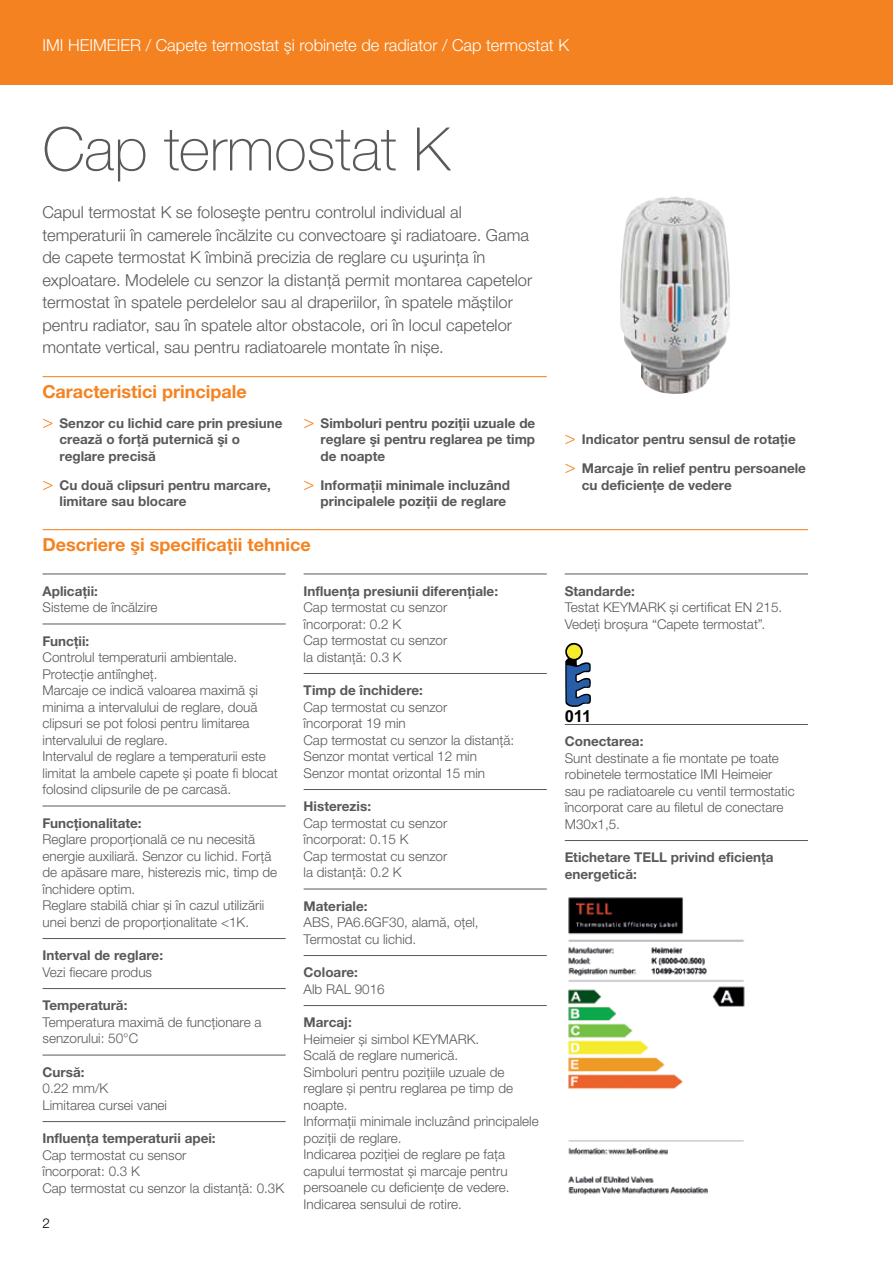
<style>
.page{position:relative;width:893px;height:1263px;background:#fff}
.page>*{position:absolute;margin:0;border:0;box-sizing:border-box;transform-origin:0 0}
.t1{font:100 60px "Helvetica Neue LTW1 G";color:#58595b}
.t2{font:700 18px "Helvetica Neue LTW1 G";color:#f58220}
.t3{font:300 16.5px/22.5px "Helvetica Neue LTW1 G";color:#58595b}
.t4{font:300 16.5px "Helvetica Neue LTW1 G";color:#fff}
.t5{font:700 16.5px "Arial";color:#000}
.t6{font:300 13.5px/16.5px "Helvetica Neue LTW1 G";color:#58595b}
.t7{font:700 13.5px/16.5px "Helvetica Neue LTW1 G";color:#58595b}
.t8{font:300 13.5px "Helvetica Neue LTW1 G";color:#000}
.s1{font-family:"Helvetica Neue LT Std";font-weight:300;font-size:18px;color:#f58220}
</style>
<div class="page">
<div style="left:0;top:0;width:893px;height:85px;background:#f58220"></div>
<hr style="left:43px;top:376px;width:504px;height:1px;background:#f58220">
<hr style="left:43px;top:529px;width:765px;height:1px;background:#f58220">
<hr style="left:43px;top:574px;width:243px;height:1px;background:#58595b">
<hr style="left:43px;top:624px;width:243px;height:1px;background:#58595b">
<hr style="left:43px;top:806px;width:243px;height:1px;background:#58595b">
<hr style="left:43px;top:938px;width:243px;height:1px;background:#58595b">
<hr style="left:43px;top:988px;width:243px;height:1px;background:#58595b">
<hr style="left:43px;top:1055px;width:243px;height:1px;background:#58595b">
<hr style="left:43px;top:1121px;width:243px;height:1px;background:#58595b">
<hr style="left:304px;top:574px;width:243px;height:1px;background:#58595b">
<hr style="left:304px;top:673px;width:243px;height:1px;background:#58595b">
<hr style="left:304px;top:789px;width:243px;height:1px;background:#58595b">
<hr style="left:304px;top:889px;width:243px;height:1px;background:#58595b">
<hr style="left:304px;top:955px;width:243px;height:1px;background:#58595b">
<hr style="left:304px;top:1005px;width:243px;height:1px;background:#58595b">
<hr style="left:565px;top:574px;width:243px;height:1px;background:#58595b">
<hr style="left:565px;top:724px;width:243px;height:1px;background:#58595b">
<hr style="left:565px;top:840px;width:243px;height:1px;background:#58595b">
<img style="left:620px;top:196px;width:110px;height:198px">
<svg style="left:565px;top:643px;width:26px;height:64px"></svg>
<div style="left:567px;top:645px;width:14px;height:14px;background:#f6ec2e;border-radius:50%"></div>
<img style="left:568px;top:897px;width:177px;height:298px">
<p class="t4" style="left:43px;top:35px;width:528px">IMI HEIMEIER / Capete termostat şi robinete de radiator / Cap termostat K</p>
<h1 class="t1" style="left:43px;top:113px;width:409px">Cap termostat K</h1>
<p class="t3" style="left:43px;top:201px;width:491px">Capul termostat K se foloseşte pentru controlul individual al temperaturii în camerele încălzite cu convectoare şi radiatoare. Gama de capete termostat K îmbină precizia de reglare cu uşurinţa în exploatare. Modelele cu senzor la distanță permit montarea capetelor termostat în spatele perdelelor sau al draperiilor, în spatele măștilor pentru radiator, sau în spatele altor obstacole, ori în locul capetelor montate vertical, sau pentru radiatoarele montate în nișe.</p>
<h2 class="t2" style="left:43px;top:381px;width:206px">Caracteristici principale</h2>
<p class="t7" style="left:60px;top:415px;width:225px;text-indent:-17px"><span class="s1">&gt;</span> Senzor cu lichid care prin presiune crează o forţă puternică şi o reglare precisă</p>
<p class="t7" style="left:60px;top:477px;width:213px;text-indent:-17px"><span class="s1">&gt;</span> Cu două clipsuri pentru marcare, limitare sau blocare</p>
<p class="t7" style="left:321px;top:415px;width:216px;text-align:justify;text-indent:-17px"><span class="s1">&gt;</span> Simboluri pentru poziții uzuale de reglare şi pentru reglarea pe timp de noapte</p>
<p class="t7" style="left:304px;top:477px;width:208px;text-align:right"><span class="s1">&gt;</span> Informaţii minimale incluzând principalele poziții de reglare</p>
<h2 class="t2" style="left:43px;top:534px;width:270px">Descriere şi specificaţii tehnice</h2>
<p class="t7" style="left:43px;top:582px;width:57px">Aplicaţii:</p>
<p class="t6" style="left:43px;top:599px;width:116px">Sisteme de încălzire</p>
<p class="t7" style="left:43px;top:632px;width:48px">Funcţii:</p>
<p class="t6" style="left:43px;top:649px;width:237px">Controlul temperaturii ambientale.<br>Protecție antiîngheț.<br>Marcaje ce indică valoarea maximă și minima a intervalului de reglare, două clipsuri se pot folosi pentru limitarea intervalului de reglare.<br>Intervalul de reglare a temperaturii este limitat la ambele capete și poate fi blocat folosind clipsurile de pe carcasă.</p>
<p class="t7" style="left:43px;top:814px;width:101px">Funcționalitate:</p>
<p class="t6" style="left:43px;top:831px;width:236px">Reglare proporțională ce nu necesită energie auxiliară. Senzor cu lichid. Forță de apăsare mare, histerezis mic, timp de închidere optim.<br>Reglare stabilă chiar și în cazul utilizării unei benzi de proporționalitate &lt;1K.</p>
<p class="t7" style="left:43px;top:947px;width:122px">Interval de reglare:</p>
<p class="t6" style="left:43px;top:963px;width:111px">Vezi fiecare produs</p>
<p class="t7" style="left:43px;top:997px;width:86px">Temperatură:</p>
<p class="t6" style="left:43px;top:1013px;width:220px">Temperatura maximă de funcționare a senzorului: 50°C</p>
<p class="t7" style="left:43px;top:1063px;width:44px">Cursă:</p>
<p class="t6" style="left:43px;top:1080px;width:126px">0.22 mm/K<br>Limitarea cursei vanei</p>
<p class="t7" style="left:43px;top:1130px;width:175px">Influența temperaturii apei:</p>
<p class="t6" style="left:43px;top:1146px;width:243px">Cap termostat cu sensor<br>încorporat: 0.3 K<br>Cap termostat cu senzor la distanţă: 0.3K</p>
<p class="t7" style="left:304px;top:582px;width:196px">Influența presiunii diferențiale:</p>
<p class="t6" style="left:304px;top:599px;width:145px">Cap termostat cu senzor încorporat: 0.2 K<br>Cap termostat cu senzor la distanţă: 0.3 K</p>
<p class="t7" style="left:304px;top:682px;width:121px">Timp de închidere:</p>
<p class="t6" style="left:304px;top:698px;width:212px">Cap termostat cu senzor<br>încorporat 19 min<br>Cap termostat cu senzor la distanţă:<br>Senzor montat vertical 12 min<br>Senzor montat orizontal 15 min</p>
<p class="t7" style="left:304px;top:798px;width:69px">Histerezis:</p>
<p class="t6" style="left:304px;top:814px;width:145px">Cap termostat cu senzor încorporat: 0.15 K<br>Cap termostat cu senzor la distanţă: 0.2 K</p>
<p class="t7" style="left:304px;top:897px;width:65px">Materiale:</p>
<p class="t6" style="left:304px;top:914px;width:176px">ABS, PA6.6GF30, alamă, oțel,<br>Termostat cu lichid.</p>
<p class="t7" style="left:304px;top:964px;width:56px">Coloare:</p>
<p class="t6" style="left:304px;top:980px;width:83px">Alb RAL 9016</p>
<p class="t7" style="left:304px;top:1014px;width:50px">Marcaj:</p>
<p class="t6" style="left:304px;top:1030px;width:237px">Heimeier și simbol KEYMARK.<br>Scală de reglare numerică.<br>Simboluri pentru pozițiile uzuale de reglare și pentru reglarea pe timp de noapte.<br>Informații minimale incluzând principalele poziții de reglare.<br>Indicarea poziției de reglare pe fața capului termostat și marcaje pentru persoanele cu deficiențe de vedere.<br>Indicarea sensului de rotire.</p>
<p class="t8" style="left:43px;top:1215px;width:9px">2</p>
<p class="t7" style="left:565px;top:425px;width:243px;line-height:29.2px"><span class="s1">&gt;</span> Indicator pentru sensul de rotaţie <span class="s1">&gt;</span> Marcaje în relief pentru persoanele</p>
<p class="t7" style="left:582px;top:477px;width:152px">cu deficienţe de vedere</p>
<p class="t7" style="left:565px;top:582px;width:72px">Standarde:</p>
<p class="t6" style="left:565px;top:599px;width:219px">Testat KEYMARK și certificat EN 215.<br>Vedeți broșura “Capete termostat”.</p>
<p class="t5" style="left:565px;top:705px;width:28px">011</p>
<p class="t7" style="left:565px;top:733px;width:80px">Conectarea:</p>
<p class="t6" style="left:565px;top:749px;width:231px">Sunt destinate a fie montate pe toate robinetele termostatice IMI Heimeier sau pe radiatoarele cu ventil termostatic încorporat care au filetul de conectare M30x1,5.</p>
<p class="t7" style="left:565px;top:849px;width:210px">Etichetare TELL privind eficiența energetică:</p>
</div>
